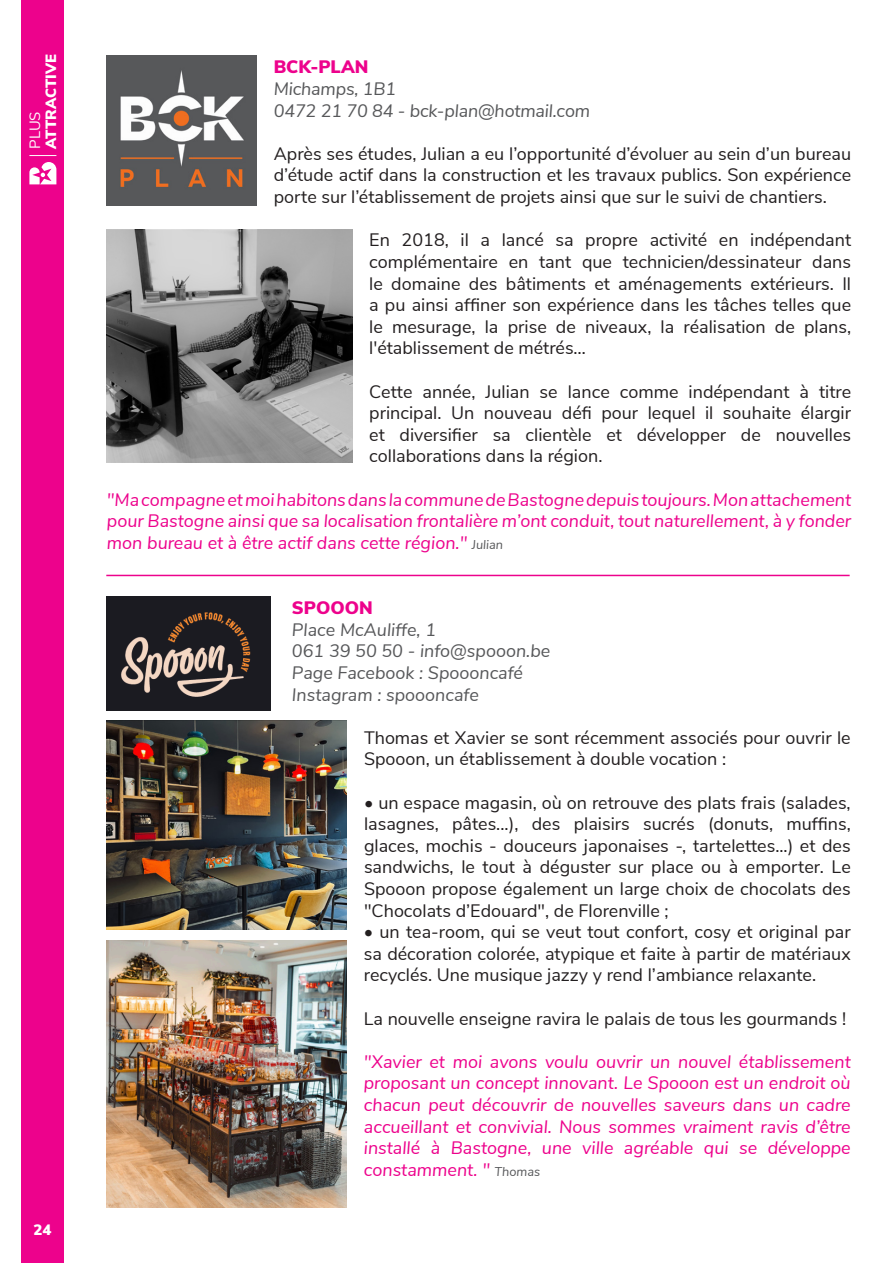
<style>
.page{position:relative;width:893px;height:1263px;background:#fff}
.page>*{position:absolute;margin:0;border:0;box-sizing:border-box;transform-origin:0 0}
.t1{font:18px/21.6px "Nunito Sans";color:#231f20;text-align:justify}
.t2{font:italic 18px/21.6px "Nunito Sans";color:#ed028c;text-align:justify}
.t3{font:italic 18px "Nunito Sans";color:#57585a}
.t4{font:900 18px "Nunito Sans";color:#ed028c}
.t5{font:900 15px "Nunito Sans";color:#fff}
.t6{font:900 14.85px "Nunito Sans";color:#fff}
.t7{font:14.85px "Nunito Sans";color:#fff}
.s1{font-size:12.75px;color:#57585a}
</style>
<div class="page">
<div style="left:21px;top:0;width:43px;height:1263px;background:#ed028c"></div>
<svg style="left:29px;top:155px;width:27px;height:1px"></svg>
<svg style="left:29px;top:162px;width:27px;height:22px"></svg>
<hr style="left:106px;top:575px;width:744px;height:1px;background:#ed028c">
<img style="left:106px;top:596px;width:165px;height:115px">
<img style="left:107px;top:55px;width:150px;height:151px">
<img style="left:106px;top:230px;width:246px;height:233px">
<img style="left:106px;top:720px;width:241px;height:209px">
<img style="left:106px;top:941px;width:241px;height:267px">
<p class="t6" style="left:40px;top:149px;width:96px;rotate:-90deg">ATTRACTIVE</p>
<p class="t7" style="left:24px;top:149px;width:39px;rotate:-90deg">PLUS</p>
<p class="t5" style="left:34px;top:1219px;width:20px">24</p>
<p class="t4" style="left:274px;top:54px;width:96px">BCK-PLAN</p>
<p class="t3" style="left:274px;top:76px;width:124px">Michamps, 1B1</p>
<p class="t3" style="left:274px;top:97px;width:318px">0472 21 70 84 - bck-plan@hotmail.com</p>
<p class="t1" style="left:274px;top:142px;width:579px">Après ses études, Julian a eu l’opportunité d’évoluer au sein d’un bureau d’étude actif dans la construction et les travaux publics. Son expérience porte sur l’établissement de projets ainsi que sur le suivi de chantiers.</p>
<p class="t1" style="left:369px;top:228px;width:483px">En 2018, il a lancé sa propre activité en indépendant complémentaire en tant que technicien/dessinateur dans le domaine des bâtiments et aménagements extérieurs. Il a pu ainsi affiner son expérience dans les tâches telles que le mesurage, la prise de niveaux, la réalisation de plans, l'établissement de métrés…</p>
<p class="t1" style="left:369px;top:379px;width:483px">Cette année, Julian se lance comme indépendant à titre principal. Un nouveau défi pour lequel il souhaite élargir et diversifier sa clientèle et développer de nouvelles collaborations dans la région.</p>
<p class="t2" style="left:107px;top:487px;width:746px">"Ma compagne et moi habitons dans la commune de Bastogne depuis toujours. Mon attachement pour Bastogne ainsi que sa localisation frontalière m’ont conduit, tout naturellement, à y fonder mon bureau et à être actif dans cette région." <span class="s1">Julian</span></p>
<p class="t4" style="left:292px;top:595px;width:82px">SPOOON</p>
<p class="t3" style="left:292px;top:616px;width:146px">Place McAuliffe, 1</p>
<p class="t3" style="left:292px;top:638px;width:260px">061 39 50 50 - info@spooon.be</p>
<p class="t3" style="left:292px;top:660px;width:233px">Page Facebook : Spoooncafé</p>
<p class="t3" style="left:292px;top:681px;width:188px">Instagram : spoooncafe</p>
<p class="t1" style="left:364px;top:726px;width:488px">Thomas et Xavier se sont récemment associés pour ouvrir le<br>Spooon, un établissement à double vocation :</p>
<p class="t1" style="left:364px;top:790px;width:488px">• un espace magasin, où on retrouve des plats frais (salades, lasagnes, pâtes...), des plaisirs sucrés (donuts, muffins, glaces, mochis - douceurs japonaises -, tartelettes...) et des sandwichs, le tout à déguster sur place ou à emporter. Le Spooon propose également un large choix de chocolats des "Chocolats d’Edouard", de Florenville ;</p>
<p class="t1" style="left:364px;top:920px;width:488px">• un tea-room, qui se veut tout confort, cosy et original par sa décoration colorée, atypique et faite à partir de matériaux recyclés. Une musique jazzy y rend l’ambiance relaxante.</p>
<p class="t1" style="left:364px;top:1006px;width:484px">La nouvelle enseigne ravira le palais de tous les gourmands !</p>
<p class="t2" style="left:364px;top:1050px;width:488px">"Xavier et moi avons voulu ouvrir un nouvel établissement proposant un concept innovant. Le Spooon est un endroit où chacun peut découvrir de nouvelles saveurs dans un cadre accueillant et convivial. Nous sommes vraiment ravis d’être installé à Bastogne, une ville agréable qui se développe constamment. " <span class="s1">Thomas</span></p>
</div>
